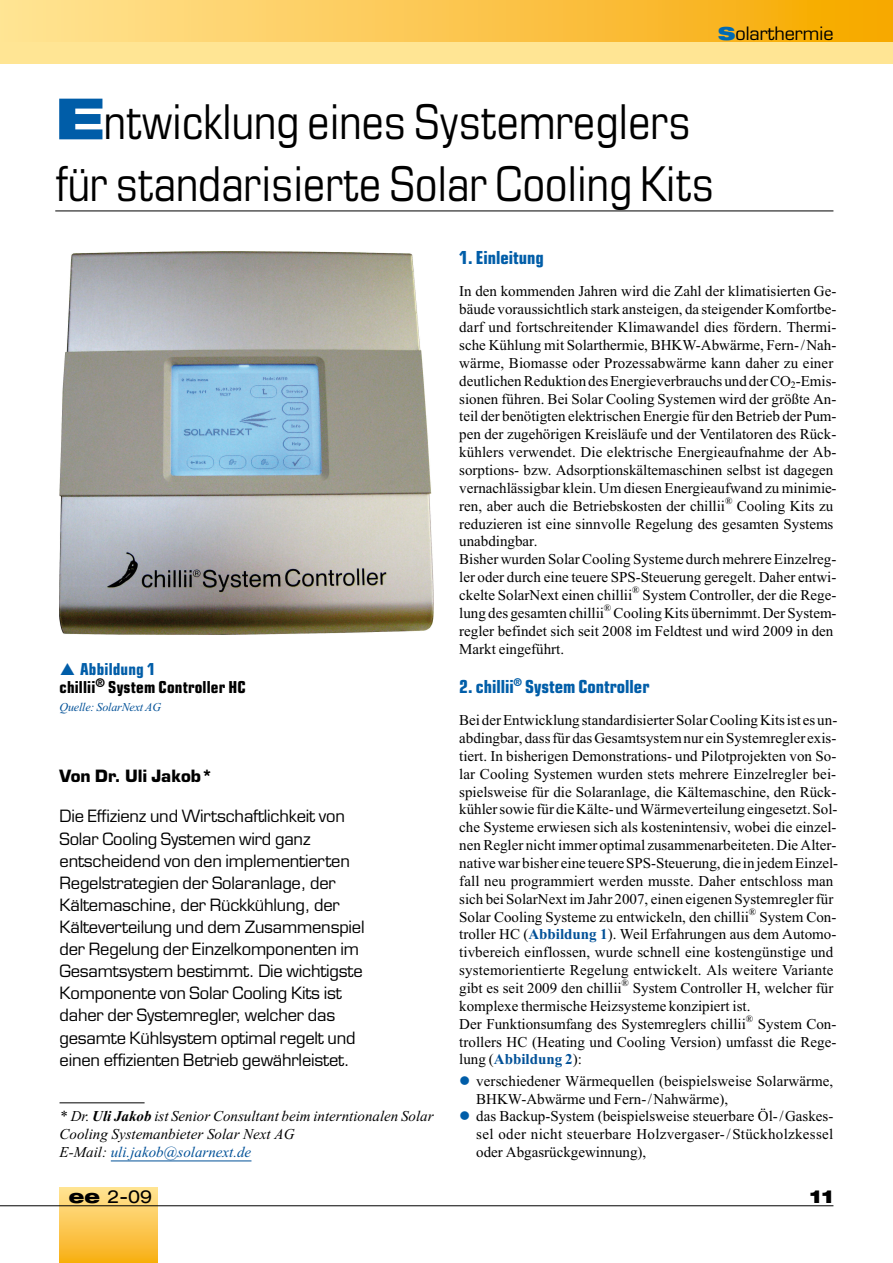
<style>
.page{position:relative;width:893px;height:1263px;background:#fff}
.page>*{position:absolute;margin:0;border:0;box-sizing:border-box;transform-origin:0 0}
.t1{font:48px/62.1px "Eurostile LT Std Condensed";color:#000}
.t2{font:700 18px "Eurostile LT Std Condensed";color:#005da8}
.t3{font:18px "Eurostile LT Std";color:#000}
.t4{font:expanded 18px "Helvetica Neue";color:#000}
.t5{font:900 expanded 18px "Helvetica Neue";color:#000}
.t6{font:16.5px/22px "Eurostile LT Std";letter-spacing:-.01em;color:#000}
.t7{font:700 16.5px/17.9px "Eurostile LT Std Condensed";letter-spacing:.01em;color:#000}
.t8{font:700 16.5px "Eurostile LT Std";color:#000}
.t9{font:15px/17.9px "Times";color:#000}
.t10{font:italic 15px/17.9px "Times New Roman";color:#000}
.t11{font:italic 12px "Times New Roman";letter-spacing:-.015em;color:#005097}
.t12{font:9.75px "Times";color:#000}
.s1{font-family:"Helvetica Neue";font-weight:900;font-stretch:expanded;color:#006ab2}
.s2{font-family:"Helvetica Neue";font-weight:900;font-stretch:expanded;font-size:57px;color:#005da8}
.s3{color:#005da8}
.s4{font-family:"Times";font-weight:700}
.s5{color:#005097}
.s6{font-weight:700;color:#005097}
.s7{font-weight:900}
</style>
<div class="page">
<div style="left:60px;top:1186px;width:97px;height:77px;background:linear-gradient(to bottom,#fbe196,#f9b016)"></div>
<hr style="left:55px;top:211px;width:778px;height:1px;background:#000">
<hr style="left:60px;top:1102px;width:85px;height:1px;background:#000">
<hr style="left:111px;top:1161px;width:140px;height:1px;background:#005097">
<hr style="left:0;top:1205px;width:833px;height:1px;background:#000">
<svg style="left:0;top:0;width:893px;height:43px;background:#fbc74e"></svg>
<div style="left:0;top:43px;width:893px;height:21px;background:#ffe594"></div>
<img style="left:60px;top:251px;width:374px;height:384px">
<p class="t3" style="left:718px;top:27px;width:117px"><span class="s1">S</span>olarthermie</p>
<h1 class="t1" style="left:55px;top:95px;width:660px"><span class="s2">E</span>ntwicklung eines Systemreglers für standarisierte Solar Cooling Kits</h1>
<p class="t7" style="left:60px;top:662px;width:188px;text-indent:21px"><span class="s3">Abbildung 1<br></span>chillii<sup>®</sup> System Controller HC</p>
<p class="t11" style="left:60px;top:703px;width:103px">Quelle: SolarNext AG</p>
<p class="t8" style="left:60px;top:770px;width:155px">Von Dr. Uli Jakob*</p>
<p class="t6" style="left:60px;top:807px;width:307px">Die Effizienz und Wirtschaftlichkeit von Solar Cooling Systemen wird ganz entscheidend von den implementierten Regelstrategien der Solaranlage, der Kältemaschine, der Rückkühlung, der Kälteverteilung und dem Zusammenspiel der Regelung der Einzelkomponenten im Gesamtsystem bestimmt. Die wichtigste Komponente von Solar Cooling Kits ist daher der Systemregler, welcher das gesamte Kühlsystem optimal regelt und einen effizienten Betrieb gewährleistet.</p>
<p class="t10" style="left:60px;top:1108px;width:376px">* Dr. <span class="s4">Uli Jakob</span> ist Senior Consultant beim interntionalen Solar<br>Cooling Systemanbieter Solar Next AG<br>E-Mail: <span class="s5">uli.jakob@solarnext.de</span></p>
<p class="t2" style="left:459px;top:251px;width:86px">1. Einleitung</p>
<p class="t9" style="left:459px;top:284px;width:379px">In den kommenden Jahren wird die Zahl der klimatisierten Ge&shy;bäude voraussichtlich stark ansteigen, da steigender Komfortbe&shy;darf und fortschreitender Klimawandel dies fördern. Thermi&shy;sche Kühlung mit Solarthermie, BHKW-Abwärme, Fern-/Nah&shy;wärme, Biomasse oder Prozessabwärme kann daher zu einer deutlichen Reduktion des Energieverbrauchs und der CO<sub>2</sub>-Emis&shy;sionen führen. Bei Solar Cooling Systemen wird der größte An&shy;teil der benötigten elektrischen Energie für den Betrieb der Pum&shy;pen der zugehörigen Kreisläufe und der Ventilatoren des Rück&shy;kühlers verwendet. Die elektrische Energieaufnahme der Ab&shy;sorptions- bzw. Adsorptionskältemaschinen selbst ist dagegen vernachlässigbar klein. Um diesen Energieaufwand zu minimie&shy;ren, aber auch die Betriebskosten der chillii</p>
<p class="t12" style="left:725px;top:497px;width:9px">®</p>
<p class="t9" style="left:459px;top:498px;width:379px;text-indent:278px">Cooling Kits zu reduzieren ist eine sinnvolle Regelung des gesamten Systems unabdingbar.<br>Bisher wurden Solar Cooling Systeme durch mehrere Einzelreg&shy;ler oder durch eine teuere SPS-Steuerung geregelt. Daher entwi&shy;ckelte SolarNext einen chillii</p>
<p class="t12" style="left:632px;top:586px;width:9px">®</p>
<p class="t9" style="left:642px;top:587px;width:195px">System Controller, der die Rege-</p>
<p class="t9" style="left:459px;top:605px;width:146px">lung des gesamten chillii</p>
<p class="t12" style="left:604px;top:604px;width:9px">®</p>
<p class="t9" style="left:459px;top:605px;width:379px;text-indent:154px">Cooling Kits übernimmt. Der System&shy;regler befindet sich seit 2008 im Feldtest und wird 2009 in den<br>Markt eingeführt.</p>
<p class="t2" style="left:459px;top:680px;width:192px">2. chillii<sup>®</sup> System Controller</p>
<p class="t9" style="left:459px;top:712px;width:380px">Beider Entwicklung standardisierter Solar Cooling Kitsistes un&shy;abdingbar, dass für das Gesamtsystemnur ein Systemregler exis&shy;tiert. In bisherigen Demonstrations- und Pilotprojekten von So&shy;lar Cooling Systemen wurden stets mehrere Einzelregler bei&shy;spielsweise für die Solaranlage, die Kältemaschine, den Rück&shy;kühler sowie für die Kälte-und Wärmeverteilung eingesetzt.Sol&shy;che Systeme erwiesen sich als kostenintensiv, wobei die einzel&shy;nen Regler nicht immer optimal zusammenarbeiteten. Die Alter&shy;native war bisher eine teuere SPS-Steuerung, die in jedemEinzel&shy;fall neu programmiert werden musste. Daher entschloss man sich bei SolarNext im Jahr 2007, einen eigenen Systemregler für Solar Cooling Systeme zu entwickeln, den chillii</p>
<p class="t12" style="left:749px;top:908px;width:9px">®</p>
<p class="t9" style="left:459px;top:909px;width:379px;text-indent:300px">System Con&shy;troller HC (<span class="s6">Abbildung 1</span>). Weil Erfahrungen aus dem Automo&shy;tivbereich einflossen, wurde schnell eine kostengünstige und systemorientierte Regelung entwickelt. Als weitere Variante gibt es seit 2009 den chillii</p>
<p class="t12" style="left:622px;top:979px;width:9px">®</p>
<p class="t9" style="left:459px;top:980px;width:376px;text-indent:174px">System Controller H, welcher für komplexe thermische Heizsysteme konzipiert ist.<br>Der Funktionsumfang des Systemreglers chillii</p>
<p class="t12" style="left:746px;top:1015px;width:9px">®</p>
<p class="t9" style="left:459px;top:1016px;width:379px;text-align:justify;text-indent:299px">System Con&shy;trollers HC (Heating und Cooling Version) umfasst die Rege&shy;lung (<span class="s6">Abbildung 2</span>):</p>
<p class="t9" style="left:476px;top:1073px;width:359px">verschiedener Wärmequellen (beispielsweise Solarwärme, BHKW-Abwärme und Fern-/Nahwärme),<br>das Backup-System (beispielsweise steuerbare Öl-/Gaskes&shy;sel oder nicht steuerbare Holzvergaser-/Stückholzkessel oder Abgasrückgewinnung),</p>
<p class="t4" style="left:69px;top:1190px;width:85px"><span class="s7">ee</span> 2-09</p>
<p class="t5" style="left:809px;top:1190px;width:25px">11</p>
</div>
